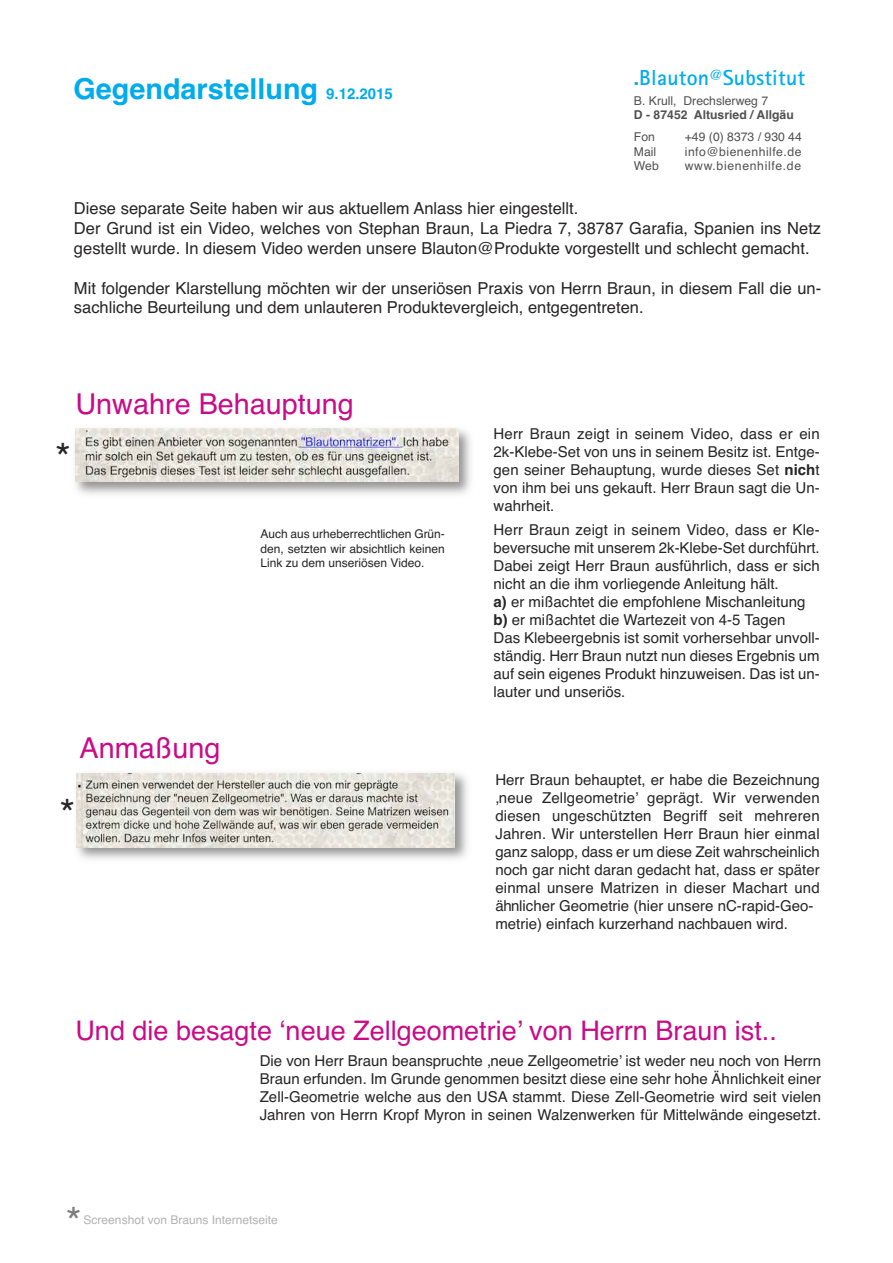
<style>
.page{position:relative;width:893px;height:1263px;background:#fff}
.page>*{position:absolute;margin:0;border:0;box-sizing:border-box;transform-origin:0 0}
.t1{font:40.65px "Helvetica";color:#272526}
.t2{font:40.65px "Helvetica";color:#7f7e7f}
.t3{font:700 28.8px "Helvetica";color:#00acec}
.t4{font:28.8px "Helvetica";color:#c90b88}
.t5{font:27px "Helvetica";color:#c90b88}
.t6{font:700 21.75px "Rotis Sans Serif";letter-spacing:.01em;color:#00acec}
.t7{font:16.5px/19.8px "Helvetica";color:#272526}
.t8{font:15px/18px "Helvetica";color:#272526;text-align:justify}
.t9{font:12.15px "Helvetica";color:#525152}
.t10{font:700 12.15px "Helvetica";color:#525152}
.t11{font:12.15px "Helvetica";letter-spacing:.04em;color:#525152}
.t12{font:12.15px "Helvetica";letter-spacing:.055em;color:#525152}
.t13{font:12px/14.4px "Helvetica";color:#272526;text-align:justify}
.t14{font:12px "Helvetica";color:#b3b3b3}
.s1{font-size:15px}
.s2{font-weight:700}
</style>
<div class="page">
<img style="left:75px;top:429px;width:396px;height:65px">
<img style="left:75px;top:428px;width:384px;height:54px">
<img style="left:76px;top:773px;width:392px;height:86px">
<img style="left:77px;top:773px;width:377px;height:74px">
<h2 class="t3" style="left:73px;top:72px;width:321px">Gegendarstellung <span class="s1">9.12.2015</span></h2>
<h3 class="t6" style="left:634px;top:70px;width:173px">.Blauton<sup>@</sup>Substitut</h3>
<p class="t9" style="left:634px;top:93px;width:136px">B. Krull, Drechslerweg 7</p>
<p class="t10" style="left:634px;top:108px;width:161px">D - 87452 Altusried / Allgäu</p>
<p class="t9" style="left:634px;top:130px;width:23px">Fon</p>
<p class="t9" style="left:685px;top:130px;width:119px">+49 (0) 8373 / 930 44</p>
<p class="t9" style="left:634px;top:144px;width:24px">Mail</p>
<p class="t11" style="left:685px;top:144px;width:118px">info@bienenhilfe.de</p>
<p class="t9" style="left:634px;top:159px;width:26px">Web</p>
<p class="t12" style="left:685px;top:159px;width:118px">www.bienenhilfe.de</p>
<p class="t7" style="left:74px;top:199px;width:749px">Diese separate Seite haben wir aus aktuellem Anlass hier eingestellt.<br>Der Grund ist ein Video, welches von Stephan Braun, La Piedra 7, 38787 Garafia, Spanien ins Netz gestellt wurde. In diesem Video werden unsere Blauton@Produkte vorgestellt und schlecht gemacht.</p>
<p class="t7" style="left:74px;top:278px;width:749px">Mit folgender Klarstellung möchten wir der unseriösen Praxis von Herrn Braun, in diesem Fall die un&shy;sachliche Beurteilung und dem unlauteren Produktevergleich, entgegentreten.</p>
<h2 class="t4" style="left:75px;top:387px;width:280px">Unwahre Behauptung</h2>
<h1 class="t1" style="left:55px;top:434px;width:17px">*</h1>
<p class="t13" style="left:260px;top:527px;width:186px">Auch aus urheberrechtlichen Grün&shy;den, setzten wir absichtlich keinen Link zu dem unseriösen Video.</p>
<h2 class="t4" style="left:80px;top:732px;width:142px">Anmaßung</h2>
<h1 class="t1" style="left:59px;top:790px;width:17px">*</h1>
<p class="t8" style="left:494px;top:424px;width:328px">Herr Braun zeigt in seinem Video, dass er ein 2k-Klebe-Set von uns in seinem Besitz ist. Entge&shy;gen seiner Behauptung, wurde dieses Set <span class="s2">nich</span>t von ihm bei uns gekauft. Herr Braun sagt die Un&shy;wahrheit.</p>
<p class="t8" style="left:494px;top:520px;width:328px;text-align:left">Herr Braun zeigt in seinem Video, dass er Kle&shy;beversuche mit unserem 2k-Klebe-Set durchführt.<br>Dabei zeigt Herr Braun ausführlich, dass er sich nicht an die ihm vorliegende Anleitung hält.<br><span class="s2">a)</span> er mißachtet die empfohlene Mischanleitung <span class="s2">b)</span> er mißachtet die Wartezeit von 4-5 Tagen<br>Das Klebeergebnis ist somit vorhersehbar unvoll&shy;ständig. Herr Braun nutzt nun dieses Ergebnis um auf sein eigenes Produkt hinzuweisen. Das ist un&shy;lauter und unseriös.</p>
<p class="t8" style="left:495px;top:770px;width:326px;text-align:left">Herr Braun behauptet, er habe die Bezeichnung ‚neue Zellgeometrie’ geprägt. Wir verwenden diesen ungeschützten Begriff seit mehreren Jahren. Wir unterstellen Herr Braun hier einmal ganz salopp, dass er um diese Zeit wahrscheinlich noch gar nicht daran gedacht hat, dass er später einmal unsere Matrizen in dieser Machart und ähnlicher Geometrie (hier unsere nC-rapid-Geo&shy;metrie) einfach kurzerhand nachbauen wird.</p>
<h3 class="t5" style="left:75px;top:1014px;width:703px">Und die besagte ‘neue Zellgeometrie’ von Herrn Braun ist..</h3>
<p class="t8" style="left:260px;top:1052px;width:563px">Die von Herr Braun beanspruchte ‚neue Zellgeometrie’ ist weder neu noch von Herrn Braun erfunden. Im Grunde genommen besitzt diese eine sehr hohe Ähnlichkeit einer Zell-Geometrie welche aus den USA stammt. Diese Zell-Geometrie wird seit vielen Jahren von Herrn Kropf Myron in seinen Walzenwerken für Mittelwände eingesetzt.</p>
<h1 class="t2" style="left:66px;top:1198px;width:17px">*</h1>
<p class="t14" style="left:84px;top:1212px;width:196px">Screenshot von Brauns Internetseite</p>
</div>
